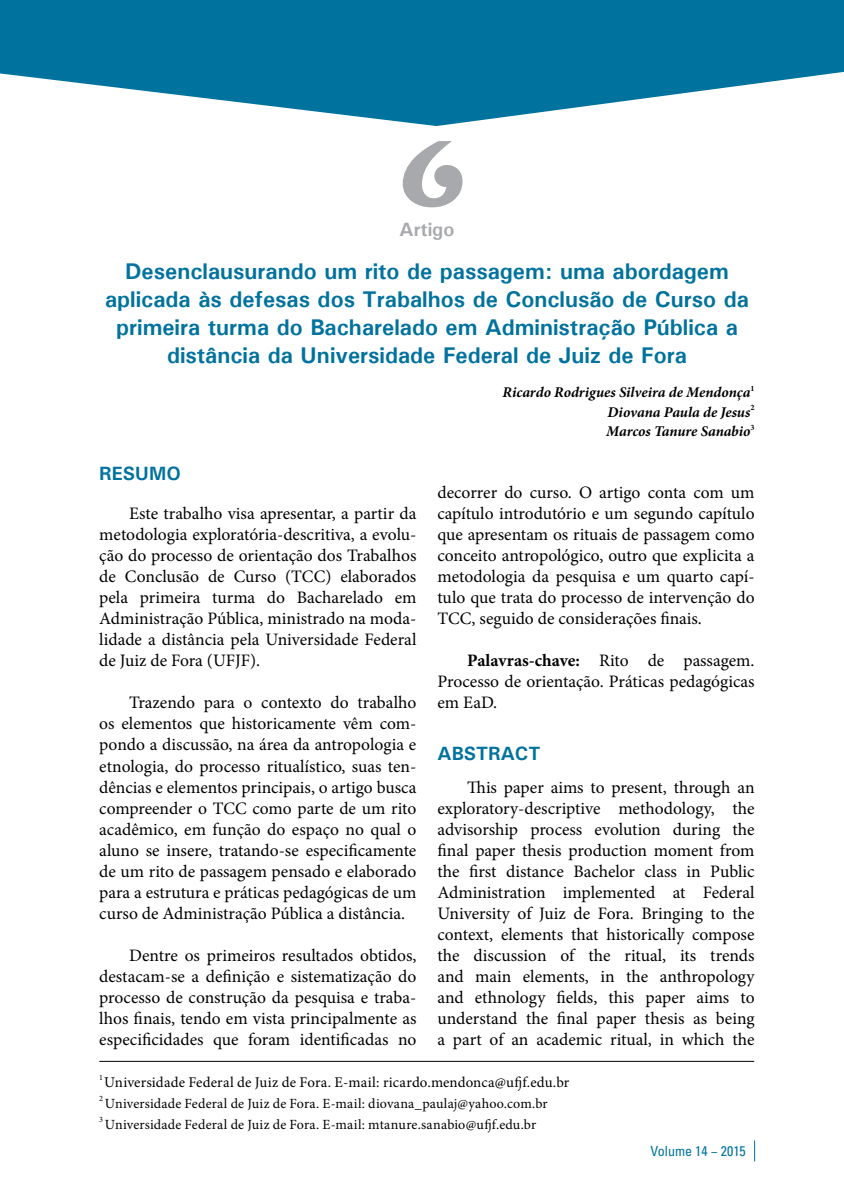
<style>
.page{position:relative;width:844px;height:1191px;background:#fff}
.page>*{position:absolute;margin:0;border:0;box-sizing:border-box;transform-origin:0 0}
.t1{font:700 94.5px "Magneto";color:#a7a9ac}
.t2{font:700 22.75px/28px "Univers";color:#00729e;text-align:center}
.t3{font:700 19.25px "Univers";color:#00729e}
.t4{font:700 19.25px "Univers";color:#a7a9ac}
.t5{font:17.5px/21px "Minion Pro";color:#000;text-align:justify}
.t6{font:italic 700 14.88px/19.2px "Minion Pro";letter-spacing:-.005em;color:#000;text-align:justify}
.t7{font:14.88px "Minion Pro";letter-spacing:.01em;color:#000}
.t8{font:14px "Minion Pro";letter-spacing:.01em;color:#000}
.t9{font:condensed 14px "Univers";color:#00729e}
.t10{font:8.22px "Minion Pro";color:#000}
.s1{font-weight:700}
</style>
<div class="page">
<svg style="left:754px;top:1140px;width:1px;height:21px"></svg>
<svg style="left:0;top:0;width:843px;height:126px;fill:#00729e"></svg>
<hr style="left:99px;top:1061px;width:655px;height:1px;background:#000">
<h1 class="t1" style="left:397px;top:120px;width:70px">6</h1>
<p class="t4" style="left:399px;top:217px;width:56px">Artigo</p>
<h2 class="t2" style="left:105px;top:257px;width:645px">Desenclausurando um rito de passagem: uma abordagem aplicada às defesas dos Trabalhos de Conclusão de Curso da primeira turma do Bacharelado em Administração Pública a distância da Universidade Federal de Juiz de Fora</h2>
<p class="t6" style="left:606px;top:383px;width:150px;text-indent:-104px">Ricardo Rodrigues Silveira de Mendonça<sup>1<br></sup>Diovana Paula de Jesus<sup>2<br></sup>Marcos Tanure Sanabio<sup>3</sup></p>
<p class="t3" style="left:99px;top:461px;width:83px">Resumo</p>
<p class="t5" style="left:99px;top:503px;width:318px;text-indent:30px">Este trabalho visa apresentar, a partir da metodologia exploratória-descritiva, a evolu&shy;ção do processo de orientação dos Trabalhos de Conclusão de Curso (TCC) elaborados pela primeira turma do Bacharelado em Administração Pública, ministrado na moda&shy;lidade a distância pela Universidade Federal de Juiz de Fora (UFJF).</p>
<p class="t5" style="left:99px;top:692px;width:318px;text-indent:30px">Trazendo para o contexto do trabalho os elementos que historicamente vêm com&shy;pondo a discussão, na área da antropologia e etnologia, do processo ritualístico, suas ten&shy;dências e elementos principais, o artigo busca compreender o TCC como parte de um rito acadêmico, em função do espaço no qual o aluno se insere, tratando-se especificamente de um rito de passagem pensado e elaborado para a estrutura e práticas pedagógicas de um curso de Administração Pública a distância.</p>
<p class="t5" style="left:99px;top:944px;width:318px;text-indent:30px">Dentre os primeiros resultados obtidos, destacam-se a definição e sistematização do processo de construção da pesquisa e traba&shy;lhos finais, tendo em vista principalmente as especificidades que foram identificadas no</p>
<p class="t5" style="left:437px;top:482px;width:318px">decorrer do curso. O artigo conta com um capítulo introdutório e um segundo capítulo que apresentam os rituais de passagem como conceito antropológico, outro que explicita a metodologia da pesquisa e um quarto capí&shy;tulo que trata do processo de intervenção do TCC, seguido de considerações finais.</p>
<p class="t5" style="left:437px;top:650px;width:318px;text-indent:30px"><span class="s1">Palavras-chave:</span> Rito de passagem.<br>Processo de orientação. Práticas pedagógicas em EaD.</p>
<p class="t3" style="left:437px;top:741px;width:104px">Abstract</p>
<p class="t5" style="left:437px;top:776px;width:318px;text-indent:30px">This paper aims to present, through an exploratory-descriptive methodology, the advisorship process evolution during the final paper thesis production moment from the first distance Bachelor class in Public Administration implemented at Federal University of Juiz de Fora. Bringing to the context, elements that historically compose the discussion of the ritual, its trends and main elements, in the anthropology and ethnology fields, this paper aims to understand the final paper thesis as being a part of an academic ritual, in which the</p>
<p class="t7" style="left:99px;top:1072px;width:471px"><sup>1</sup>Universidade Federal de Juiz de Fora. E-mail: ricardo.mendonca@ufjf.edu.br</p>
<p class="t10" style="left:99px;top:1093px;width:5px">2</p>
<p class="t8" style="left:105px;top:1093px;width:444px">Universidade Federal de Juiz de Fora. E-mail: diovana_paulaj@yahoo.com.br</p>
<p class="t10" style="left:99px;top:1114px;width:5px">3</p>
<p class="t8" style="left:105px;top:1114px;width:432px">Universidade Federal de Juiz de Fora. E-mail: mtanure.sanabio@ufjf.edu.br</p>
<p class="t9" style="left:650px;top:1141px;width:97px">Volume 14 − 2015</p>
</div>
